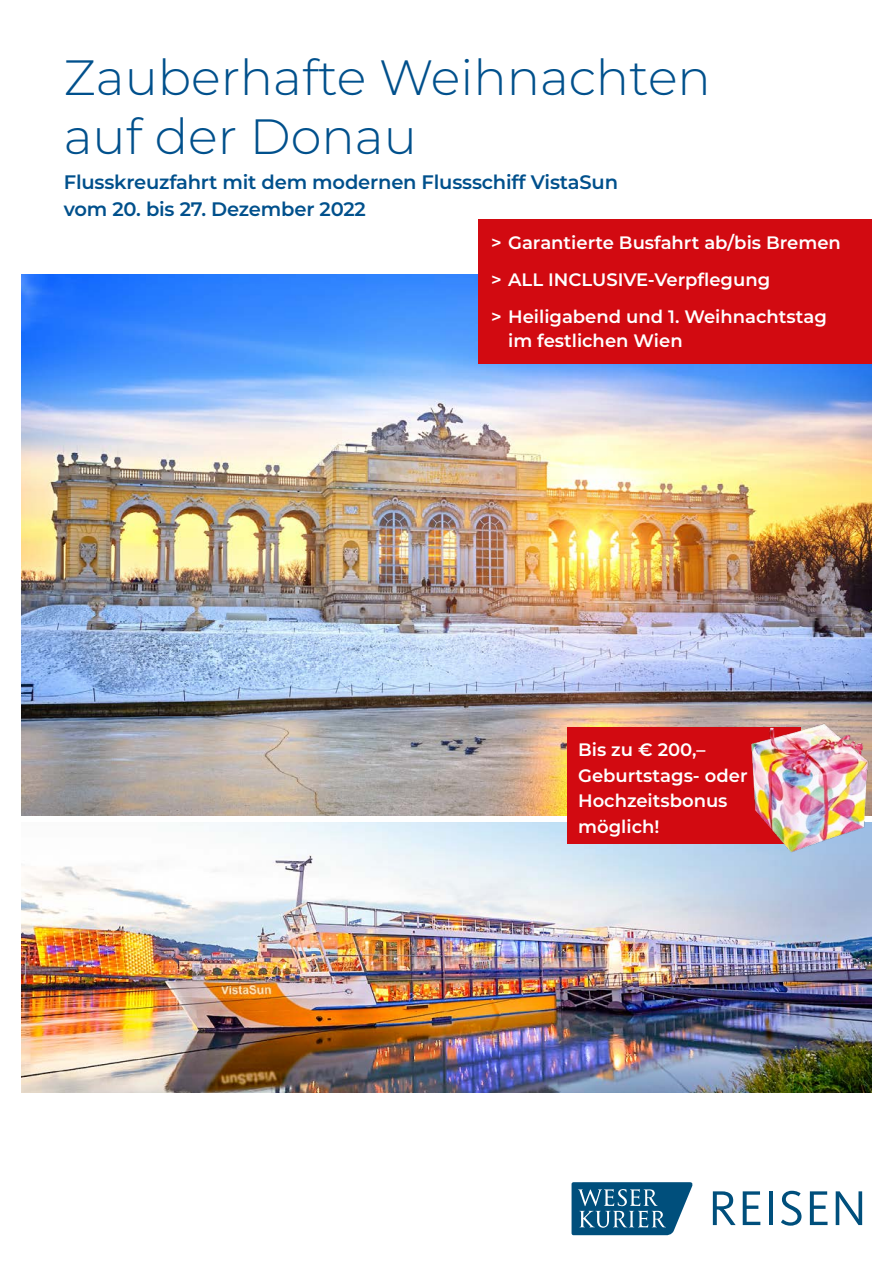
<style>
.page{position:relative;width:893px;height:1263px;background:#fff}
.page>*{position:absolute;margin:0;border:0;box-sizing:border-box;transform-origin:0 0}
.t1{font:300 49.5px/59.4px "Montserrat";color:#00508c}
.t2{font:600 19.5px/27px "Montserrat";letter-spacing:-.01em;color:#00508c}
.t3{font:600 18px/25.5px "Montserrat";color:#fff}
</style>
<div class="page">
<svg style="left:713px;top:1191px;width:23px;height:34px"></svg>
<svg style="left:743px;top:1191px;width:17px;height:34px"></svg>
<hr style="left:769px;top:1191px;width:4px;height:34px;background:#004f7c">
<svg style="left:781px;top:1191px;width:20px;height:35px"></svg>
<svg style="left:810px;top:1191px;width:17px;height:34px"></svg>
<svg style="left:836px;top:1191px;width:26px;height:34px"></svg>
<svg style="left:572px;top:1182px;width:121px;height:53px;background:#357397"></svg>
<img style="left:21px;top:274px;width:851px;height:541px">
<div style="left:478px;top:219px;width:394px;height:145px;background:#d20a11"></div>
<img style="left:21px;top:822px;width:851px;height:271px">
<div style="left:567px;top:727px;width:233px;height:117px;background:#d20a11"></div>
<img style="left:731px;top:702px;width:141px;height:157px">
<h1 class="t1" style="left:64px;top:46px;width:649px">Zauberhafte Weihnachten auf der Donau</h1>
<p class="t2" style="left:64px;top:167px;width:556px">Flusskreuzfahrt mit dem modernen Flussschiff VistaSun vom 20. bis 27. Dezember 2022</p>
<p class="t3" style="left:491px;top:224px;width:351px;line-height:36.8px">&gt; Garantierte Busfahrt ab/bis Bremen &gt; ALL INCLUSIVE-Verpflegung<br>&gt; Heiligabend und 1. Weihnachtstag</p>
<p class="t3" style="left:508px;top:327px;width:176px">im festlichen Wien</p>
<p class="t3" style="left:578px;top:736px;width:171px">Bis zu € 200,–<br>Geburtstags- oder<br>Hochzeitsbonus möglich!</p>
</div>
